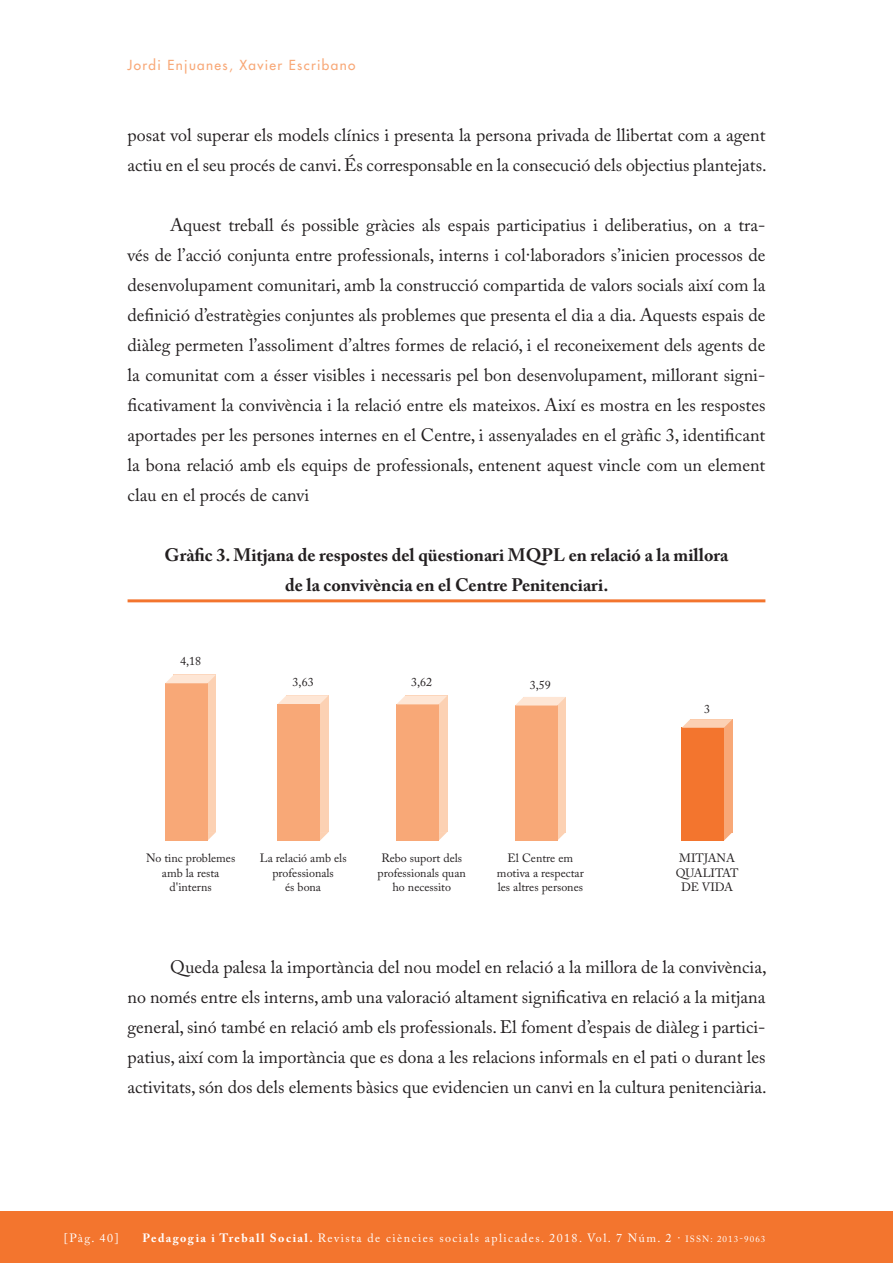
<style>
.page{position:relative;width:893px;height:1263px;background:#fff}
.page>*{position:absolute;margin:0;border:0;box-sizing:border-box;transform-origin:0 0}
.TEXT_COMU{font:18px/30px "Adobe Caslon Pro";color:#231f20;text-align:justify}
.TITOLS_TAULES{font:700 18px/30px "Adobe Caslon Pro";color:#231f20;text-align:center}
.CAPÇALERA_ESQUERRA{font:13.5px "Futura";letter-spacing:.1em;color:#f8a877}
.t1{font:12px/14.4px "Adobe Caslon Pro";color:#231f20;text-align:center}
.t2{font:12px "Adobe Caslon Pro";letter-spacing:.12em;color:#fff}
.s1{font-weight:700}
.s2{font-size:9px}
</style>
<div class="page">
<div style="left:0;top:1212px;width:893px;height:51px;background:#f3752e"></div>
<hr style="left:128px;top:599px;width:637px;height:3px;background:#f3752e">
<svg style="left:724px;top:832px;width:8px;height:9px"></svg>
<div style="left:690px;top:719px;width:42px;height:113px;background:#f8a877"></div>
<div style="left:682px;top:728px;width:42px;height:113px;background:#f3752e"></div>
<svg style="left:682px;top:719px;width:50px;height:9px"></svg>
<svg style="left:557px;top:832px;width:9px;height:9px"></svg>
<div style="left:524px;top:697px;width:42px;height:135px;background:#fcd1b3"></div>
<div style="left:515px;top:705px;width:42px;height:136px;background:#f8a877"></div>
<svg style="left:516px;top:697px;width:49px;height:8px"></svg>
<svg style="left:439px;top:832px;width:8px;height:8px"></svg>
<div style="left:405px;top:696px;width:42px;height:136px;background:#fcd1b3"></div>
<div style="left:396px;top:704px;width:43px;height:137px;background:#f8a877"></div>
<svg style="left:397px;top:696px;width:50px;height:8px"></svg>
<svg style="left:320px;top:832px;width:9px;height:9px"></svg>
<div style="left:286px;top:695px;width:43px;height:137px;background:#fcd1b3"></div>
<div style="left:278px;top:704px;width:42px;height:137px;background:#f8a877"></div>
<svg style="left:278px;top:695px;width:50px;height:9px"></svg>
<svg style="left:208px;top:832px;width:8px;height:8px"></svg>
<div style="left:174px;top:675px;width:42px;height:157px;background:#fcd1b3"></div>
<div style="left:165px;top:683px;width:43px;height:158px;background:#f8a877"></div>
<svg style="left:166px;top:675px;width:49px;height:8px"></svg>
<p class="CAPÇALERA_ESQUERRA" style="left:128px;top:57px;width:229px">Jordi Enjuanes, Xavier Escribano</p>
<p class="TEXT_COMU" style="left:128px;top:120px;width:641px">posat vol superar els models clínics i presenta la persona privada de llibertat com a agent actiu en el seu procés de canvi. És corresponsable en la consecució dels objectius plantejats.</p>
<p class="TEXT_COMU" style="left:128px;top:210px;width:639px;text-indent:43px">Aquest treball és possible gràcies als espais participatius i deliberatius, on a tra&shy;vés de l’acció conjunta entre professionals, interns i col·laboradors s’inicien processos de desenvolupament comunitari, amb la construcció compartida de valors socials així com la definició d’estratègies conjuntes als problemes que presenta el dia a dia. Aquests espais de diàleg permeten l’assoliment d’altres formes de relació, i el reconeixement dels agents de la comunitat com a ésser visibles i necessaris pel bon desenvolupament, millorant signi&shy;ficativament la convivència i la relació entre els mateixos. Així es mostra en les respostes aportades per les persones internes en el Centre, i assenyalades en el gràfic 3, identificant la bona relació amb els equips de professionals, entenent aquest vincle com un element clau en el procés de canvi</p>
<p class="TITOLS_TAULES" style="left:165px;top:540px;width:565px">Gràfic 3. Mitjana de respostes del qüestionari MQPL en relació a la millora de la convivència en el Centre Penitenciari.</p>
<p class="t1" style="left:180px;top:654px;width:23px">4,18</p>
<p class="t1" style="left:293px;top:674px;width:23px">3,63</p>
<p class="t1" style="left:411px;top:674px;width:23px">3,62</p>
<p class="t1" style="left:530px;top:677px;width:23px">3,59</p>
<p class="t1" style="left:146px;top:851px;width:91px">No tinc problemes amb la resta d'interns</p>
<p class="t1" style="left:260px;top:851px;width:88px">La relació amb els professionals<br>és bona</p>
<p class="t1" style="left:378px;top:851px;width:90px">Rebo suport dels professionals quan ho necessito</p>
<p class="t1" style="left:497px;top:851px;width:88px">El Centre em motiva a respectar les altres persones</p>
<p class="t1" style="left:704px;top:702px;width:7px">3</p>
<p class="t1" style="left:676px;top:851px;width:64px">MITJANA<br>QUALITAT<br>DE VIDA</p>
<p class="TEXT_COMU" style="left:128px;top:951px;width:641px;text-indent:43px">Queda palesa la importància del nou model en relació a la millora de la convivència, no només entre els interns, amb una valoració altament significativa en relació a la mitjana general, sinó també en relació amb els professionals. El foment d’espais de diàleg i partici&shy;patius, així com la importància que es dona a les relacions informals en el pati o durant les activitats, són dos dels elements bàsics que evidencien un canvi en la cultura penitenciària.</p>
<p class="t2" style="left:64px;top:1231px;width:56px">[Pàg. 40]</p>
<p class="t2" style="left:143px;top:1231px;width:624px"><span class="s1">Pedagogia i Treball Social.</span> Revista de ciències socials aplicades. 2018. Vol. 7 Núm. 2 · <span class="s2">ISSN: 2013-9063</span></p>
</div>
